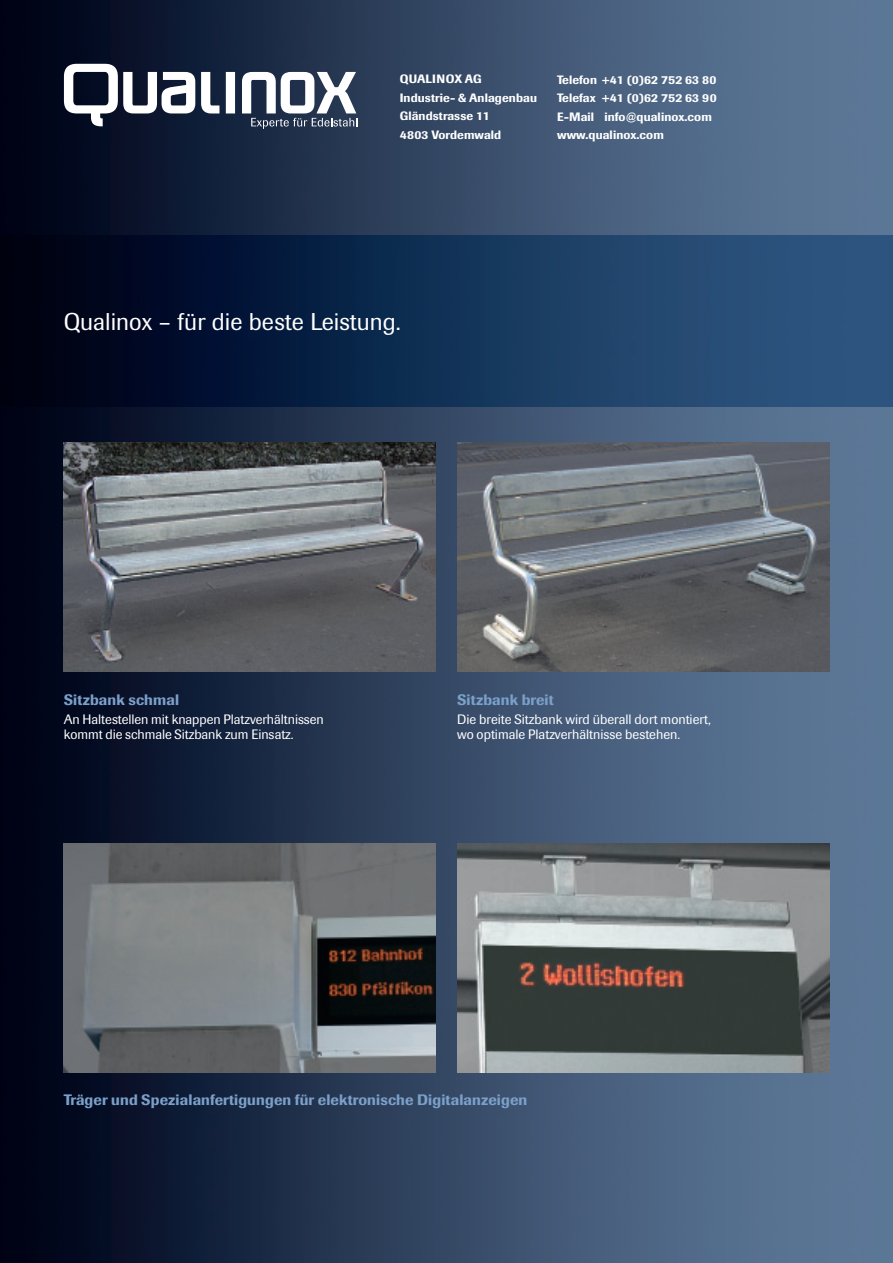
<style>
.page{position:relative;width:893px;height:1263px;background:#fff}
.page>*{position:absolute;margin:0;border:0;box-sizing:border-box;transform-origin:0 0}
.t1{font:24px "Imago";color:#fff}
.t2{font:500 15px "Imago";letter-spacing:.01em;color:#7ba0c9}
.t3{font:13.5px/15px "Imago";color:#fff}
.t4{font:500 12px/18.5px "Imago";letter-spacing:.01em;color:#fff}
</style>
<div class="page">
<img style="left:0;top:0;width:893px;height:1263px">
<img style="left:64px;top:443px;width:372px;height:229px">
<img style="left:64px;top:843px;width:372px;height:229px">
<img style="left:457px;top:443px;width:372px;height:229px">
<img style="left:457px;top:843px;width:372px;height:229px">
<svg style="left:64px;top:64px;width:293px;height:65px"></svg>
<p class="t4" style="left:400px;top:71px;width:139px">QUALINOX AG<br>Industrie- &amp; Anlagenbau<br>Gländstrasse 11<br>4803 Vordemwald</p>
<p class="t4" style="left:557px;top:71px;width:161px">Telefon +41 (0)62 752 63 80<br>Telefax +41 (0)62 752 63 90<br>E-Mail info@qualinox.com www.qualinox.com</p>
<h1 class="t1" style="left:64px;top:313px;width:339px">Qualinox – für die beste Leistung.</h1>
<p class="t2" style="left:64px;top:694px;width:117px">Sitzbank schmal</p>
<p class="t3" style="left:64px;top:713px;width:261px">An Haltestellen mit knappen Platzverhältnissen kommt die schmale Sitzbank zum Einsatz.</p>
<p class="t2" style="left:457px;top:694px;width:98px">Sitzbank breit</p>
<p class="t3" style="left:457px;top:713px;width:255px">Die breite Sitzbank wird überall dort montiert, wo optimale Platzverhältnisse bestehen.</p>
<p class="t2" style="left:64px;top:1094px;width:465px">Träger und Spezialanfertigungen für elektronische Digitalanzeigen</p>
</div>
